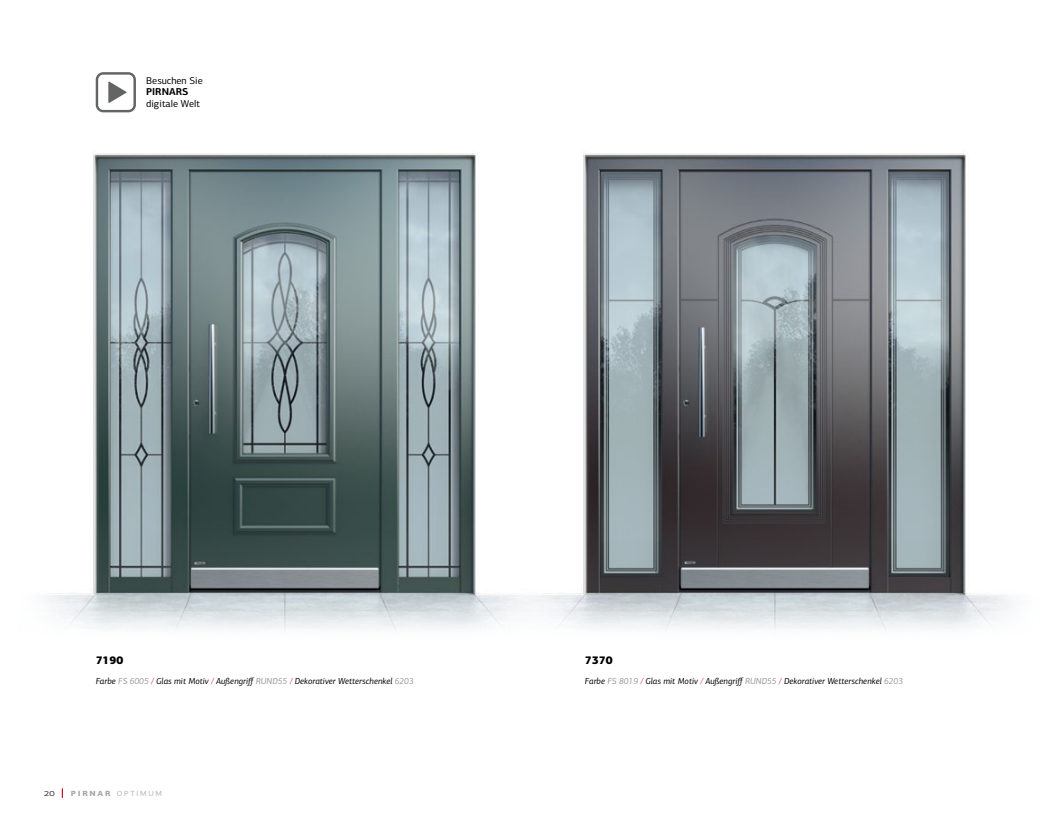
<style>
.page{position:relative;width:1053px;height:815px;background:#fff}
.page>*{position:absolute;margin:0;border:0;box-sizing:border-box;transform-origin:0 0}
.t1{font:900 11.25px "PF Agora Sans Pro";color:#000}
.t2{font:10px "PF Agora Sans Pro";color:#000}
.t3{font:300 10px "PF Agora Sans Pro";letter-spacing:.175em;color:#a7a2a1}
.t4{font:700 10px "PF Agora Sans Pro";color:#000}
.t5{font:300 10px "PF Agora Sans Pro";color:#58595b}
.t6{font:italic 8.75px "PF Agora Sans Pro";color:#000}
.s1{color:#939598}
.s2{color:#d71920}
.s3{font-weight:700}
</style>
<div class="page">
<img style="left:550px;top:153px;width:464px;height:478px">
<img style="left:44px;top:106px;width:506px;height:525px">
<svg style="left:96px;top:72px;width:40px;height:40px"></svg>
<p class="t2" style="left:146px;top:75px;width:58px">Besuchen Sie</p>
<p class="t4" style="left:146px;top:86px;width:44px">PIRNARS</p>
<p class="t2" style="left:146px;top:97px;width:55px">digitale Welt</p>
<p class="t1" style="left:96px;top:653px;width:29px">7190</p>
<p class="t6" style="left:96px;top:675px;width:319px">Farbe <span class="s1">FS 6005</span> <span class="s2">/</span> Glas mit Motiv <span class="s2">/</span> Außengriff <span class="s1">RUND55</span> <span class="s2">/</span> Dekorativer Wetterschenkel <span class="s1">6203</span></p>
<p class="t5" style="left:44px;top:787px;width:12px">20</p>
<p class="t3" style="left:71px;top:787px;width:93px"><span class="s3">PIRNAR</span> OPTIMUM</p>
<p class="t1" style="left:585px;top:653px;width:29px">7370</p>
<p class="t6" style="left:585px;top:675px;width:319px">Farbe <span class="s1">FS 8019</span> <span class="s2">/</span> Glas mit Motiv <span class="s2">/</span> Außengriff <span class="s1">RUND55</span> <span class="s2">/</span> Dekorativer Wetterschenkel <span class="s1">6203</span></p>
</div>
